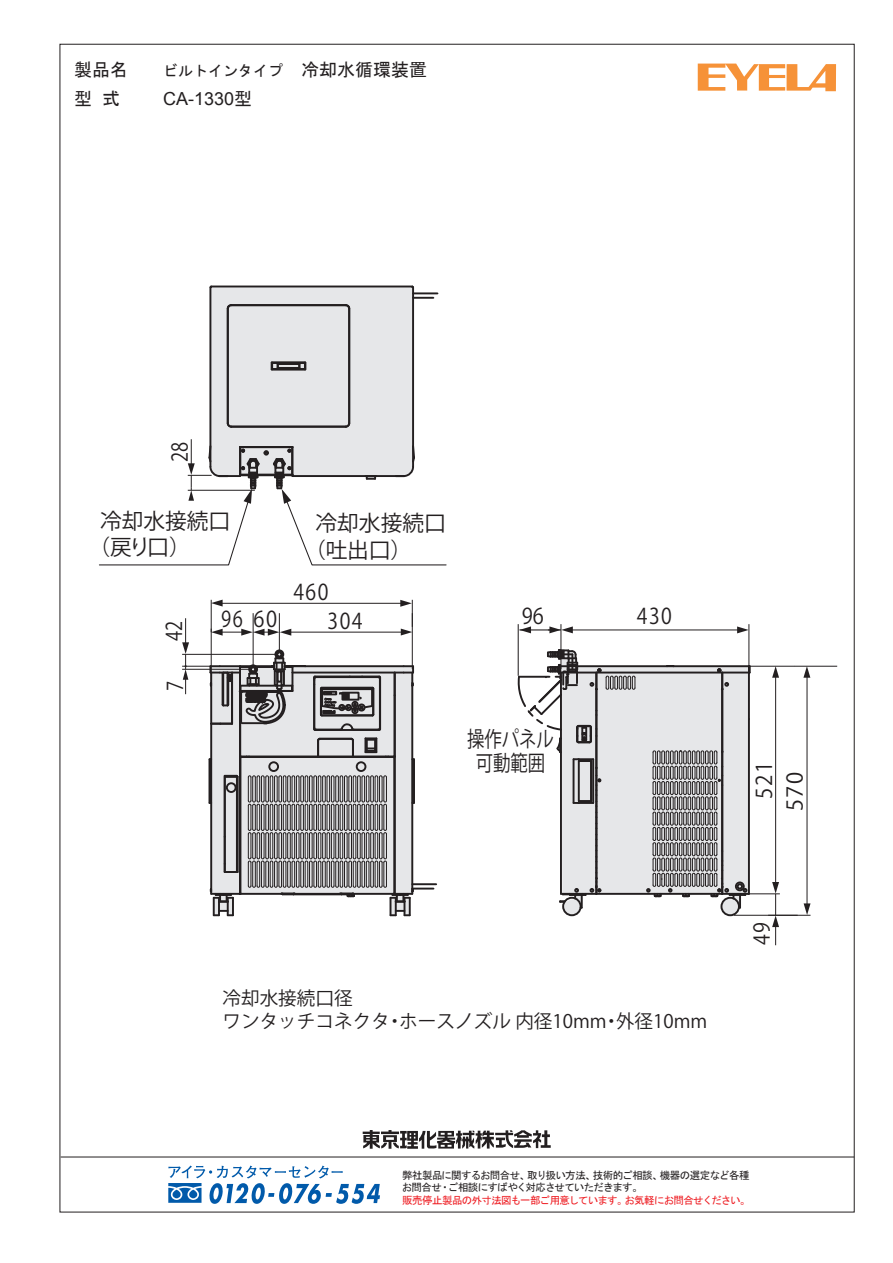
<style>
.page{position:relative;width:893px;height:1263px;background:#fff}
.page>*{position:absolute;margin:0;border:0;box-sizing:border-box;transform-origin:0 0}
.t1{font:21.75px/26.1px "Gothic BBB Pro Medium 90 ms RKSJ H";color:#231f20}
.t2{font:21.75px "Gothic BBB Pro Medium 90 ms RKSJ H";color:#231f20;scale:.84 1}
.t3{font:21.75px "Gothic BBB Pro Medium 90 ms RKSJ H";color:#231f20;scale:.89 1}
.t4{font:21.75px/24.2px "Gothic BBB Pro Medium 90 ms RKSJ H";color:#231f20;text-align:center;scale:.8 1}
.t5{font:21.75px "Gothic BBB Pro Medium 90 ms RKSJ H";color:#231f20;scale:.95 1}
.t6{font:21.75px "Gothic BBB Pro Medium 90 ms RKSJ H";color:#231f20;scale:.92 1}
.t7{font:21.75px "Gothic BBB Pro Medium 90 ms RKSJ H";color:#231f20;scale:.9 1}
.t8{font:18.6px/22.4px "Gothic BBB Pro Medium 90 ms RKSJ H";color:#231f20}
.t9{font:18px "Arial";color:#231f20}
.t10{font:18px "MS Gothic";color:#231f20}
.t11{font:15px "MS Gothic";color:#231f20}
.t12{font:10.5px/12.6px "MS Gothic";letter-spacing:-.065em;color:#231f20}
.t13{font:10.5px "MS Gothic";letter-spacing:-.065em;color:#ee1d23}
.s1{font-size:18px}
.s2{font-family:"MS Gothic"}
</style>
<div class="page">
<hr style="left:61px;top:1156px;width:793px;height:1px;background:#231f20">
<svg style="left:363px;top:1130px;width:188px;height:19px"></svg>
<svg style="left:698px;top:64px;width:138px;height:27px"></svg>
<svg style="left:168px;top:1165px;width:212px;height:39px"></svg>
<svg style="left:562px;top:667px;width:187px;height:250px;background:#e6e7e9"></svg>
<svg style="left:212px;top:663px;width:200px;height:230px;background:#e0e1e3"></svg>
<hr style="left:560px;top:624px;width:1px;height:45px;background:#231f20">
<hr style="left:518px;top:624px;width:1px;height:52px;background:#231f20">
<hr style="left:519px;top:629px;width:31px;height:1px;background:#231f20">
<hr style="left:806px;top:675px;width:1px;height:232px;background:#231f20">
<hr style="left:795px;top:666px;width:42px;height:1px;background:#231f20">
<hr style="left:768px;top:915px;width:42px;height:1px;background:#231f20">
<hr style="left:734px;top:915px;width:64px;height:1px;background:#231f20">
<hr style="left:775px;top:675px;width:1px;height:210px;background:#231f20">
<hr style="left:750px;top:666px;width:45px;height:1px;background:#231f20">
<hr style="left:747px;top:893px;width:33px;height:1px;background:#231f20">
<hr style="left:569px;top:629px;width:171px;height:1px;background:#231f20">
<hr style="left:748px;top:624px;width:1px;height:45px;background:#231f20">
<hr style="left:220px;top:603px;width:184px;height:1px;background:#231f20">
<hr style="left:211px;top:600px;width:1px;height:32px;background:#231f20">
<hr style="left:253px;top:613px;width:1px;height:52px;background:#231f20">
<hr style="left:288px;top:632px;width:116px;height:1px;background:#231f20">
<hr style="left:279px;top:613px;width:1px;height:37px;background:#231f20">
<hr style="left:412px;top:613px;width:1px;height:56px;background:#231f20">
<hr style="left:413px;top:759px;width:2px;height:44px;background:#231f20">
<hr style="left:209px;top:759px;width:1px;height:44px;background:#231f20">
<hr style="left:394px;top:672px;width:2px;height:222px;background:#231f20">
<hr style="left:411px;top:672px;width:2px;height:222px;background:#231f20">
<hr style="left:236px;top:776px;width:2px;height:96px;background:#231f20">
<hr style="left:224px;top:776px;width:2px;height:96px;background:#231f20">
<hr style="left:210px;top:724px;width:2px;height:170px;background:#231f20">
<svg style="left:410px;top:680px;width:4px;height:8px"></svg>
<hr style="left:240px;top:755px;width:78px;height:2px;background:#231f20">
<hr style="left:292px;top:672px;width:112px;height:1px;background:#231f20">
<hr style="left:292px;top:665px;width:112px;height:2px;background:#231f20">
<svg style="left:404px;top:665px;width:10px;height:8px"></svg>
<hr style="left:393px;top:757px;width:2px;height:136px;background:#231f20">
<hr style="left:239px;top:757px;width:2px;height:136px;background:#231f20">
<div style="left:356px;top:761px;width:10px;height:11px;border:2px solid #231f20;border-radius:50%"></div>
<div style="left:268px;top:761px;width:11px;height:11px;border:2px solid #231f20;border-radius:50%"></div>
<hr style="left:240px;top:756px;width:154px;height:2px;background:#231f20">
<hr style="left:240px;top:893px;width:41px;height:2px;background:#231f20">
<svg style="left:209px;top:886px;width:31px;height:30px"></svg>
<hr style="left:237px;top:777px;width:2px;height:95px;background:#231f20">
<div style="left:226px;top:782px;width:11px;height:11px;border:2px solid #231f20;border-radius:50%"></div>
<svg style="left:225px;top:871px;width:13px;height:2px"></svg>
<svg style="left:312px;top:674px;width:84px;height:84px;background:#a6a5a7"></svg>
<svg style="left:225px;top:775px;width:13px;height:3px"></svg>
<hr style="left:748px;top:672px;width:2px;height:222px;background:#231f20">
<div style="left:562px;top:897px;width:20px;height:19px;border:2px solid #231f20;border-radius:50%"></div>
<div style="left:720px;top:897px;width:20px;height:19px;border:2px solid #231f20;border-radius:50%"></div>
<hr style="left:560px;top:672px;width:189px;height:1px;background:#231f20">
<hr style="left:560px;top:665px;width:189px;height:2px;background:#231f20">
<svg style="left:748px;top:665px;width:3px;height:8px"></svg>
<hr style="left:721px;top:689px;width:2px;height:189px;background:#231f20">
<hr style="left:596px;top:893px;width:126px;height:2px;background:#231f20">
<svg style="left:717px;top:668px;width:12px;height:22px"></svg>
<svg style="left:517px;top:649px;width:119px;height:260px"></svg>
<svg style="left:646px;top:750px;width:104px;height:159px;background:#aeaeaf"></svg>
<svg style="left:247px;top:775px;width:186px;height:141px"></svg>
<hr style="left:412px;top:883px;width:24px;height:2px;background:#231f20">
<svg style="left:211px;top:600px;width:12px;height:6px"></svg>
<svg style="left:182px;top:618px;width:111px;height:142px"></svg>
<svg style="left:400px;top:600px;width:13px;height:35px"></svg>
<svg style="left:548px;top:626px;width:25px;height:7px"></svg>
<svg style="left:737px;top:626px;width:12px;height:7px"></svg>
<svg style="left:804px;top:903px;width:6px;height:12px"></svg>
<svg style="left:772px;top:882px;width:7px;height:63px"></svg>
<svg style="left:772px;top:666px;width:7px;height:12px"></svg>
<svg style="left:803px;top:666px;width:7px;height:12px"></svg>
<svg style="left:519px;top:626px;width:12px;height:7px"></svg>
<svg style="left:99px;top:286px;width:348px;height:280px"></svg>
<h3 class="t10" style="left:74px;top:61px;width:55px">製品名</h3>
<h3 class="t11" style="left:163px;top:63px;width:266px">ビルトインタイプ<span class="s1">　冷却水循環装置</span></h3>
<h3 class="t10" style="left:74px;top:89px;width:48px">型 式</h3>
<h3 class="t9" style="left:163px;top:87px;width:91px">CA-1330<span class="s2">型</span></h3>
<h1 class="t2" style="left:168px;top:462px;width:26px;rotate:-90deg">28</h1>
<h1 class="t1" style="left:89px;top:509px;width:143px;text-indent:11px">冷却水接続口（戻り口）</h1>
<h1 class="t1" style="left:304px;top:511px;width:143px;text-indent:11px">冷却水接続口（吐出口）</h1>
<h1 class="t3" style="left:293px;top:580px;width:41px">460</h1>
<h1 class="t2" style="left:162px;top:641px;width:26px;rotate:-90deg">42</h1>
<h1 class="t2" style="left:163px;top:691px;width:14px;rotate:-90deg">7</h1>
<h1 class="t2" style="left:221px;top:607px;width:68px">96 60</h1>
<h1 class="t3" style="left:327px;top:609px;width:41px">304</h1>
<h1 class="t6" style="left:522px;top:603px;width:25px">96</h1>
<h1 class="t4" style="left:467px;top:727px;width:110px">操作パネル可動範囲</h1>
<h1 class="t3" style="left:637px;top:603px;width:41px">430</h1>
<h2 class="t8" style="left:222px;top:988px;width:486px">冷却水接続口径<br>ワンタッチコネクタ・ホースノズル 内径10mm・外径10mm</h2>
<h1 class="t5" style="left:752px;top:799px;width:41px;rotate:-90deg">521</h1>
<h1 class="t1" style="left:782px;top:811px;width:41px;rotate:-90deg">570</h1>
<h1 class="t7" style="left:750px;top:945px;width:27px;rotate:-90deg">49</h1>
<p class="t12" style="left:402px;top:1169px;width:349px">弊社製品に関するお問合せ、取り扱い方法、技術的ご相談、機器の選定など各種お問合せ・ご相談にすばやく対応させていただきます。</p>
<p class="t13" style="left:402px;top:1195px;width:350px">販売停止製品の外寸法図も一部ご用意しています。お気軽にお問合せください。</p>
</div>
